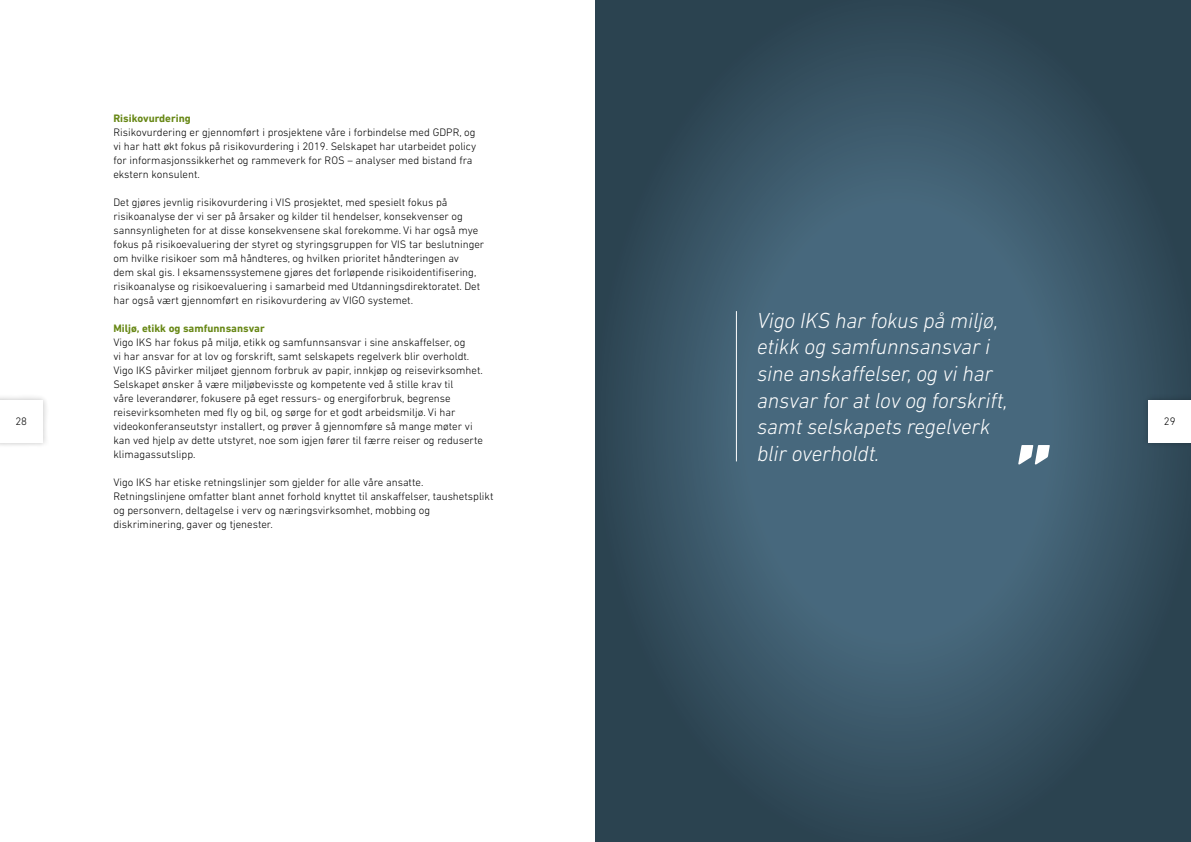
<style>
.page{position:relative;width:1191px;height:842px;background:#fff}
.page>*{position:absolute;margin:0;border:0;box-sizing:border-box;transform-origin:0 0}
.t1{font:italic 900 80.4px "DIN Next LT Pro";color:#fff}
.t2{font:italic 300 22.2px/26.6px "DIN Next LT Pro";letter-spacing:-.01em;color:#fff}
.t3{font:300 11px/14px "DIN Next LT Pro";color:#000}
.t4{font:700 11px "DIN Next LT Pro";color:#688816}
</style>
<div class="page">
<svg style="left:595px;top:0;width:596px;height:842px;background:#385465"></svg>
<hr style="left:736px;top:311px;width:1px;height:150px;background:#fff">
<div style="left:0;top:394px;width:49px;height:55px;background:#000;opacity:.25"></div>
<div style="left:0;top:400px;width:43px;height:42px;background:#fff"></div>
<div style="left:1142px;top:394px;width:49px;height:55px;background:#000;opacity:.25"></div>
<div style="left:1148px;top:400px;width:43px;height:42px;background:#fff"></div>
<p class="t4" style="left:113px;top:111px;width:79px">Risikovurdering</p>
<p class="t3" style="left:113px;top:125px;width:364px">Risikovurdering er gjennomført i prosjektene våre i forbindelse med GDPR, og vi har hatt økt fokus på risikovurdering i 2019. Selskapet har utarbeidet policy for informasjonssikkerhet og rammeverk for ROS – analyser med bistand fra ekstern konsulent.</p>
<p class="t3" style="left:113px;top:195px;width:372px">Det gjøres jevnlig risikovurdering i VIS prosjektet, med spesielt fokus på risikoanalyse der vi ser på årsaker og kilder til hendelser, konsekvenser og sannsynligheten for at disse konsekvensene skal forekomme. Vi har også mye fokus på risikoevaluering der styret og styringsgruppen for VIS tar beslutninger om hvilke risikoer som må håndteres, og hvilken prioritet håndteringen av<br>dem skal gis. I eksamenssystemene gjøres det forløpende risikoidentifisering, risikoanalyse og risikoevaluering i samarbeid med Utdanningsdirektoratet. Det har også vært gjennomført en risikovurdering av VIGO systemet.</p>
<p class="t4" style="left:113px;top:321px;width:153px">Miljø, etikk og samfunnsansvar</p>
<p class="t3" style="left:113px;top:335px;width:371px">Vigo IKS har fokus på miljø, etikk og samfunnsansvar i sine anskaffelser, og<br>vi har ansvar for at lov og forskrift, samt selskapets regelverk blir overholdt.<br>Vigo IKS påvirker miljøet gjennom forbruk av papir, innkjøp og reisevirksomhet.<br>Selskapet ønsker å være miljøbevisste og kompetente ved å stille krav til<br>våre leverandører, fokusere på eget ressurs- og energiforbruk, begrense reisevirksomheten med fly og bil, og sørge for et godt arbeidsmiljø. Vi har videokonferanseutstyr installert, og prøver å gjennomføre så mange møter vi kan ved hjelp av dette utstyret, noe som igjen fører til færre reiser og reduserte klimagassutslipp.</p>
<p class="t3" style="left:113px;top:475px;width:381px">Vigo IKS har etiske retningslinjer som gjelder for alle våre ansatte.<br>Retningslinjene omfatter blant annet forhold knyttet til anskaffelser, taushetsplikt og personvern, deltagelse i verv og næringsvirksomhet, mobbing og diskriminering, gaver og tjenester.</p>
<h2 class="t2" style="left:757px;top:307px;width:252px">Vigo IKS har fokus på miljø, etikk og samfunnsansvar i sine anskaffelser, og vi har ansvar for at lov og forskrift, samt selskapets regelverk blir overholdt.</h2>
<p class="t3" style="left:15px;top:414px;width:13px">28</p>
<p class="t3" style="left:1163px;top:414px;width:13px">29</p>
<h1 class="t1" style="left:1011px;top:424px;width:37px">”</h1>
</div>
